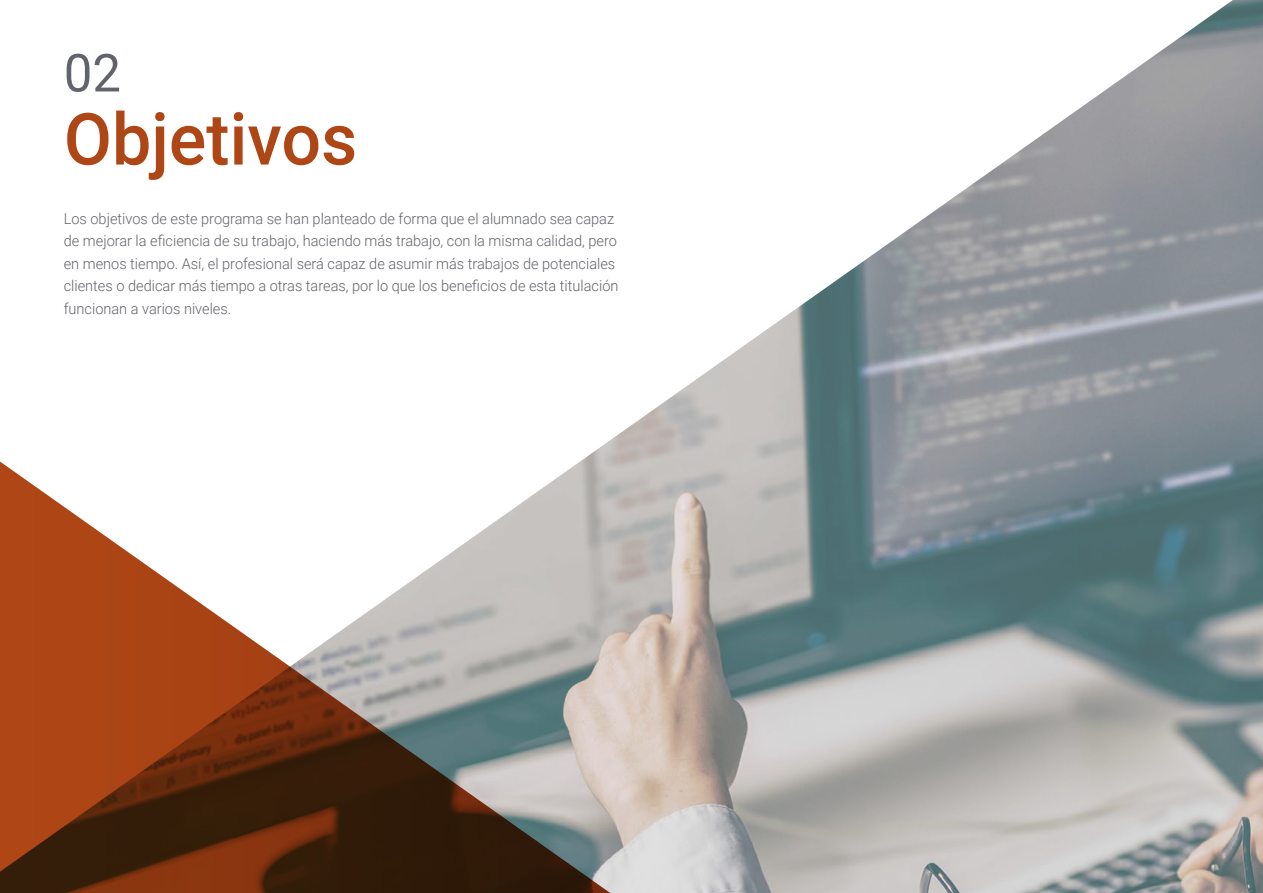
<style>
.page{position:relative;width:1263px;height:893px;background:#fff}
.page>*{position:absolute;margin:0;border:0;box-sizing:border-box;transform-origin:0 0}
.t1{font:500 72px "Roboto";color:#ae4615}
.t2{font:52.5px "Roboto";color:#61646a}
.t3{font:300 15px/22.5px "Roboto";color:#61646a}
</style>
<div class="page">
<img style="left:602px;top:0;width:661px;height:893px">
<svg style="left:0;top:446px;width:640px;height:447px"></svg>
<h2 class="t2" style="left:64px;top:36px;width:59px">02</h2>
<h1 class="t1" style="left:64px;top:89px;width:295px">Objetivos</h1>
<p class="t3" style="left:64px;top:207px;width:556px">Los objetivos de este programa se han planteado de forma que el alumnado sea capaz de mejorar la eficiencia de su trabajo, haciendo más trabajo, con la misma calidad, pero en menos tiempo. Así, el profesional será capaz de asumir más trabajos de potenciales clientes o dedicar más tiempo a otras tareas, por lo que los beneficios de esta titulación funcionan a varios niveles.</p>
</div>
